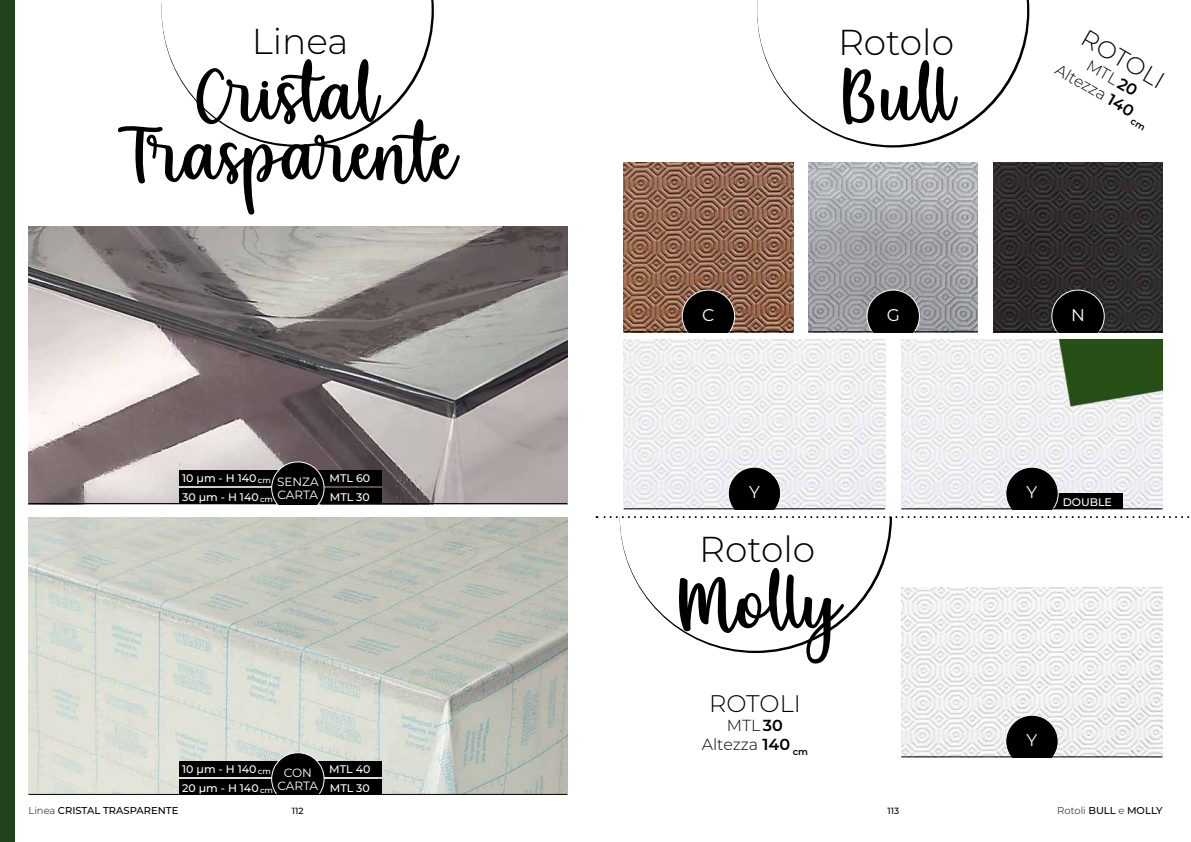
<style>
.page{position:relative;width:1191px;height:842px;background:#fff}
.page>*{position:absolute;margin:0;border:0;box-sizing:border-box;transform-origin:0 0}
.t1{font:100px "Michella Garden";color:#000}
.t2{font:300 36px "Montserrat";color:#000}
.t3{font:300 24px "Montserrat";color:#000}
.t4{font:17px "Montserrat";color:#fff}
.t5{font:300 16px/19.2px "Montserrat";color:#000;text-align:center}
.t6{font:12px/13px "Montserrat";letter-spacing:-.005em;color:#fff}
.t7{font:500 11px "Montserrat";color:#fff}
.t8{font:500 10px "Montserrat";color:#000}
.t9{font:500 9px "Montserrat";color:#000}
.s1{font-weight:400;font-size:12px}
.s2{font-weight:600}
.s3{font-weight:300}
</style>
<div class="page">
<img style="left:28px;top:226px;width:539px;height:277px">
<hr style="left:28px;top:503px;width:539px;height:1px;background:#000">
<div style="left:179px;top:470px;width:99px;height:16px;background:#000"></div>
<div style="left:318px;top:470px;width:64px;height:16px;background:#000"></div>
<div style="left:179px;top:488px;width:99px;height:16px;background:#000"></div>
<div style="left:318px;top:488px;width:64px;height:16px;background:#000"></div>
<svg style="left:757px;top:0;width:272px;height:147px"></svg>
<svg style="left:162px;top:0;width:272px;height:147px"></svg>
<img style="left:28px;top:517px;width:539px;height:277px">
<svg style="left:271px;top:461px;width:53px;height:43px"></svg>
<div style="left:179px;top:779px;width:99px;height:16px;background:#000"></div>
<div style="left:318px;top:779px;width:64px;height:16px;background:#000"></div>
<div style="left:179px;top:760px;width:99px;height:16px;background:#000"></div>
<div style="left:318px;top:760px;width:64px;height:16px;background:#000"></div>
<svg style="left:271px;top:752px;width:53px;height:42px"></svg>
<hr style="left:28px;top:794px;width:539px;height:1px;background:#000">
<img style="left:901px;top:653px;width:261px;height:103px">
<svg style="left:1005px;top:715px;width:53px;height:41px"></svg>
<hr style="left:901px;top:756px;width:261px;height:1px;background:#000">
<img style="left:624px;top:162px;width:169px;height:169px">
<svg style="left:681px;top:290px;width:54px;height:41px"></svg>
<hr style="left:624px;top:331px;width:169px;height:1px;background:#000">
<img style="left:808px;top:162px;width:169px;height:169px">
<svg style="left:866px;top:290px;width:54px;height:41px"></svg>
<hr style="left:808px;top:331px;width:169px;height:1px;background:#000">
<img style="left:993px;top:162px;width:169px;height:169px">
<svg style="left:1051px;top:290px;width:53px;height:41px"></svg>
<hr style="left:993px;top:331px;width:169px;height:1px;background:#000">
<img style="left:901px;top:339px;width:261px;height:169px">
<div style="left:1051px;top:493px;width:72px;height:16px;background:#000"></div>
<svg style="left:1005px;top:467px;width:53px;height:41px"></svg>
<hr style="left:901px;top:508px;width:261px;height:1px;background:#000">
<img style="left:624px;top:339px;width:261px;height:169px">
<svg style="left:727px;top:467px;width:54px;height:41px"></svg>
<hr style="left:624px;top:508px;width:261px;height:1px;background:#000">
<svg style="left:596px;top:516px;width:594px;height:137px"></svg>
<div style="left:0;top:0;width:14px;height:842px;background:#20431e"></div>
<h2 class="t2" style="left:252px;top:16px;width:98px">Linea</h2>
<h1 class="t1" style="left:191px;top:59px;width:187px">Cristal</h1>
<h1 class="t1" style="left:113px;top:119px;width:344px">Trasparente</h1>
<p class="t7" style="left:182px;top:471px;width:90px">10 µm - H 140 <sub>cm</sub></p>
<p class="t7" style="left:329px;top:471px;width:42px">MTL 60</p>
<p class="t7" style="left:182px;top:489px;width:92px">30 µm - H 140 <sub>cm</sub></p>
<p class="t7" style="left:330px;top:489px;width:42px">MTL 30</p>
<p class="t6" style="left:277px;top:475px;width:43px">SENZA<br>CARTA</p>
<p class="t7" style="left:182px;top:761px;width:131px">10 µm - H 140 <sub>cm</sub> <span class="s1">CON</span></p>
<p class="t7" style="left:329px;top:761px;width:43px">MTL 40</p>
<p class="t6" style="left:277px;top:778px;width:42px">CARTA</p>
<p class="t7" style="left:182px;top:780px;width:92px">20 µm - H 140 <sub>cm</sub></p>
<p class="t7" style="left:330px;top:780px;width:42px">MTL 30</p>
<h2 class="t2" style="left:838px;top:17px;width:117px">Rotolo</h2>
<h1 class="t1" style="left:838px;top:60px;width:121px">Bull</h1>
<h3 class="t3" style="left:1091px;top:22px;width:93px;rotate:30deg">ROTOLI</h3>
<h3 class="t5" style="left:1071px;top:43px;width:107px;rotate:30deg">MTL <span class="s2">20<br></span>Altezza <span class="s2">140</span> <sub>cm</sub></h3>
<h3 class="t4" style="left:702px;top:303px;width:14px">C</h3>
<h3 class="t4" style="left:886px;top:303px;width:15px">G</h3>
<h3 class="t4" style="left:1071px;top:303px;width:15px">N</h3>
<h3 class="t4" style="left:749px;top:480px;width:12px">Y</h3>
<h3 class="t4" style="left:1026px;top:480px;width:12px">Y</h3>
<h2 class="t2" style="left:699px;top:525px;width:117px">Rotolo</h2>
<h1 class="t1" style="left:674px;top:568px;width:167px">Molly</h1>
<h3 class="t3" style="left:709px;top:687px;width:93px">ROTOLI</h3>
<h3 class="t5" style="left:702px;top:715px;width:107px">MTL <span class="s2">30<br></span>Altezza <span class="s2">140</span> <sub>cm</sub></h3>
<h3 class="t4" style="left:1026px;top:728px;width:12px">Y</h3>
<p class="t7" style="left:1062px;top:494px;width:51px">DOUBLE</p>
<p class="t8" style="left:28px;top:804px;width:152px"><span class="s3">Linea</span> CRISTAL TRASPARENTE</p>
<p class="t9" style="left:292px;top:804px;width:13px">112</p>
<p class="t9" style="left:887px;top:804px;width:13px">113</p>
<p class="t8" style="left:1057px;top:803px;width:107px"><span class="s3">Rotoli</span> BULL <span class="s3">e</span> MOLLY</p>
</div>
